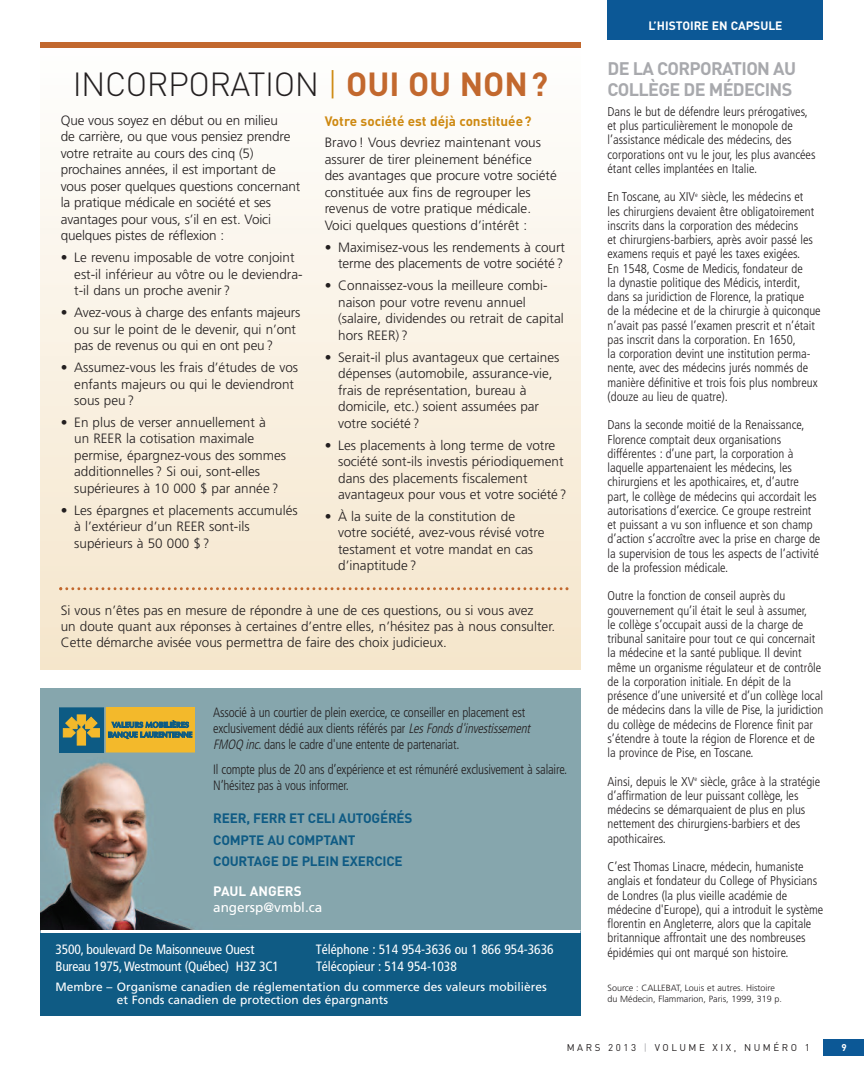
<style>
.page{position:relative;width:864px;height:1080px;background:#fff}
.page>*{position:absolute;margin:0;border:0;box-sizing:border-box;transform-origin:0 0}
.t1{font:300 33px "DIN";letter-spacing:-.015em;color:#231f20}
.t2{font:700 18px/21px "DIN";letter-spacing:-.04em;color:#a8a9ad}
.t3{font:300 13.5px/16.5px "Frutiger";color:#231f20}
.t4{font:300 condensed 13.5px/16.2px "Frutiger";letter-spacing:-.015em;color:#231f20;scale:.95 1}
.t5{font:condensed 13.5px/16.2px "Frutiger";letter-spacing:-.015em;color:#fff}
.t6{font:700 13.5px/21.6px "DIN";letter-spacing:-.015em;color:#0f5b84}
.t7{font:700 13.5px "DIN";color:#ce8911}
.t8{font:13.5px "Frutiger";color:#fff}
.t9{font:700 13.5px "DIN";color:#fff}
.t10{font:300 condensed 12.75px/14.2px "Frutiger";color:#231f20}
.t11{font:12px/12.8px "Frutiger";color:#fff}
.t12{font:700 12px "DIN";color:#fff}
.t13{font:9.75px "DIN";letter-spacing:.26em;color:#231f20}
.t14{font:700 9.75px "DIN";color:#fff}
.t15{font:300 9px/10.8px "Frutiger";color:#231f20}
.s1{color:#ce8911}
.s2{font-weight:700;color:#c2682e}
.s3{font-style:italic}
.s4{color:#a8a9ad}
</style>
<div class="page">
<div style="left:824px;top:1040px;width:40px;height:16px;background:#0c5896"></div>
<div style="left:608px;top:0;width:216px;height:40px;background:#0c5896"></div>
<img style="left:40px;top:47px;width:541px;height:623px">
<div style="left:40px;top:42px;width:541px;height:5px;background:#c2682e"></div>
<svg style="left:59px;top:587px;width:509px;height:3px;background:#e3bc98"></svg>
<img style="left:40px;top:688px;width:541px;height:243px">
<div style="left:40px;top:932px;width:541px;height:84px;background:#0f5b84"></div>
<div style="left:106px;top:708px;width:89px;height:44px;background:#f3b92b"></div>
<svg style="left:108px;top:721px;width:84px;height:18px"></svg>
<div style="left:59px;top:708px;width:45px;height:44px;background:#0d5b84"></div>
<svg style="left:63px;top:715px;width:36px;height:30px"></svg>
<hr style="left:40px;top:930px;width:540px;height:3px;background:#fff">
<h1 class="t1" style="left:73px;top:65px;width:477px">INCORPORATION <span class="s1">|</span> <span class="s2">OUI OU NON?</span></h1>
<p class="t3" style="left:61px;top:113px;width:241px">Que vous soyez en début ou en milieu<br>de carrière, ou que vous pensiez prendre votre retraite au cours des cinq (5) prochaines années, il est important de vous poser quelques questions concernant la pratique médicale en société et ses avantages pour vous, s’il en est. Voici quelques pistes de réflexion :</p>
<p class="t3" style="left:74px;top:250px;width:230px;text-indent:-13px">• Le revenu imposable de votre conjoint est-il inférieur au vôtre ou le deviendra&shy;t-il dans un proche avenir ?</p>
<p class="t3" style="left:74px;top:305px;width:228px;text-indent:-14px">• Avez-vous à charge des enfants majeurs ou sur le point de le devenir, qui n’ont pas de revenus ou qui en ont peu?</p>
<p class="t3" style="left:74px;top:360px;width:225px;text-indent:-13px">• Assumez-vous les frais d’études de vos enfants majeurs ou qui le deviendront sous peu?</p>
<p class="t3" style="left:74px;top:415px;width:213px;text-indent:-13px">• En plus de verser annuellement à<br>un REER la cotisation maximale permise, épargnez-vous des sommes additionnelles ? Si oui, sont-elles supérieures à 10 000 $ par année ?</p>
<p class="t3" style="left:74px;top:503px;width:225px;text-indent:-13px">• Les épargnes et placements accumulés à l’extérieur d’un REER sont-ils supérieurs à 50 000 $?</p>
<p class="t7" style="left:325px;top:113px;width:208px">Votre société est déjà constituée?</p>
<p class="t3" style="left:325px;top:136px;width:234px">Bravo! Vous devriez maintenant vous assurer de tirer pleinement bénéfice<br>des avantages que procure votre société constituée aux fins de regrouper les revenus de votre pratique médicale.<br>Voici quelques questions d’intérêt :</p>
<p class="t3" style="left:325px;top:240px;width:242px;text-align:right">• Maximisez-vous les rendements à court terme des placements de votre société?</p>
<p class="t3" style="left:338px;top:278px;width:227px;text-indent:-13px">• Connaissez-vous la meilleure combi&shy;naison pour votre revenu annuel (salaire, dividendes ou retrait de capital hors REER) ?</p>
<p class="t3" style="left:338px;top:350px;width:223px;text-indent:-13px">• Serait-il plus avantageux que certaines dépenses (automobile, assurance-vie, frais de représentation, bureau à domicile, etc.) soient assumées par votre société ?</p>
<p class="t3" style="left:338px;top:438px;width:230px;text-indent:-13px">• Les placements à long terme de votre société sont-ils investis périodiquement dans des placements fiscalement avantageux pour vous et votre société ?</p>
<p class="t3" style="left:338px;top:509px;width:208px;text-indent:-13px">• À la suite de la constitution de votre société, avez-vous révisé votre testament et votre mandat en cas d’inaptitude ?</p>
<p class="t3" style="left:61px;top:603px;width:496px">Si vous n’êtes pas en mesure de répondre à une de ces questions, ou si vous avez<br>un doute quant aux réponses à certaines d’entre elles, n’hésitez pas à nous consulter.<br>Cette démarche avisée vous permettra de faire des choix judicieux.</p>
<p class="t4" style="left:213px;top:705px;width:338px">Associé à un courtier de plein exercice, ce conseiller en placement est exclusivement dédié aux clients référés par <span class="s3">LesFondsd'investissement<br>FMOQinc</span>. dans le cadre d'une entente de partenariat.</p>
<p class="t4" style="left:213px;top:762px;width:374px">Il compte plus de 20 ans d’expérience et est rémunéré exclusivement à salaire.<br>N’hésitez pas à vous informer.</p>
<p class="t6" style="left:213px;top:808px;width:201px">REER, FERR ET CELI AUTOGÉRÉS<br>COMPTE AU COMPTANT<br>COURTAGE DE PLEIN EXERCICE</p>
<p class="t9" style="left:213px;top:884px;width:90px">PAUL ANGERS</p>
<p class="t8" style="left:213px;top:902px;width:111px">angersp@vmbl.ca</p>
<p class="t5" style="left:56px;top:943px;width:225px">3500, boulevard De Maisonneuve Ouest<br>Bureau 1975, Westmount (Québec) H3Z 3C1</p>
<p class="t5" style="left:316px;top:943px;width:239px">Téléphone : 514 954-3636 ou 1 866 954-3636<br>Télécopieur : 514 954-1038</p>
<p class="t11" style="left:117px;top:981px;width:432px;text-indent:-61px">Membre – Organisme canadien de réglementation du commerce des valeurs mobilières et Fonds canadien de protection des épargnants</p>
<p class="t12" style="left:648px;top:19px;width:136px">L’HISTOIRE EN CAPSULE</p>
<h2 class="t2" style="left:607px;top:58px;width:190px">DE LA CORPORATION AU<br>COLLÈGE DE MÉDECINS</h2>
<p class="t10" style="left:607px;top:105px;width:210px">Dans le but de défendre leurs prérogatives, et plus particulièrement le monopole de l’assistance médicale des médecins, des corporations ont vu le jour, les plus avancées étant celles implantées en Italie.</p>
<p class="t10" style="left:608px;top:191px;width:215px">En Toscane, au XIV<sup>e</sup> siècle, les médecins et<br>les chirurgiens devaient être obligatoirement inscrits dans la corporation des médecins<br>et chirurgiens-barbiers, après avoir passé les examens requis et payé les taxes exigées.<br>En 1548, Cosme de Medicis, fondateur de<br>la dynastie politique des Médicis, interdit, dans sa juridiction de Florence, la pratique<br>de la médecine et de la chirurgie à quiconque n’avait pas passé l’examen prescrit et n’était pas inscrit dans la corporation. En 1650,<br>la corporation devint une institution perma&shy;nente, avec des médecins jurés nommés de manière définitive et trois fois plus nombreux (douze au lieu de quatre).</p>
<p class="t10" style="left:608px;top:419px;width:214px">Dans la seconde moitié de la Renaissance, Florence comptait deux organisations différentes : d’une part, la corporation à laquelle appartenaient les médecins, les chirurgiens et les apothicaires, et, d’autre part, le collège de médecins qui accordait les autorisations d’exercice. Ce groupe restreint et puissant a vu son influence et son champ d’action s’accroître avec la prise en charge de la supervision de tous les aspects de l’activité de la profession médicale.</p>
<p class="t10" style="left:608px;top:590px;width:217px">Outre la fonction de conseil auprès du gouvernement qu’il était le seul à assumer,<br>le collège s’occupait aussi de la charge de tribunal sanitaire pour tout ce qui concernait la médecine et la santé publique. Il devint même un organisme régulateur et de contrôle de la corporation initiale. En dépit de la présence d’une université et d’un collège local de médecins dans la ville de Pise, la juridiction du collège de médecins de Florence finit par s’étendre à toute la région de Florence et de la province de Pise, en Toscane.</p>
<p class="t10" style="left:608px;top:775px;width:214px">Ainsi, depuis le XV<sup>e</sup> siècle, grâce à la stratégie d’affirmation de leur puissant collège, les médecins se démarquaient de plus en plus nettement des chirurgiens-barbiers et des apothicaires.</p>
<p class="t10" style="left:608px;top:861px;width:217px">C’est Thomas Linacre, médecin, humaniste anglais et fondateur du College of Physicians de Londres (la plus vieille académie de médecine d'Europe), qui a introduit le système florentin en Angleterre, alors que la capitale britannique affrontait une des nombreuses épidémies qui ont marqué son histoire.</p>
<p class="t15" style="left:608px;top:983px;width:176px">Source : CALLEBAT, Louis et autres. Histoire du Médecin, Flammarion, Paris, 1999, 319 p.</p>
<p class="t13" style="left:567px;top:1042px;width:245px">MARS 2013 <span class="s4">|</span> VOLUME XIX, NUMÉRO 1</p>
<p class="t14" style="left:842px;top:1042px;width:7px">9</p>
</div>
